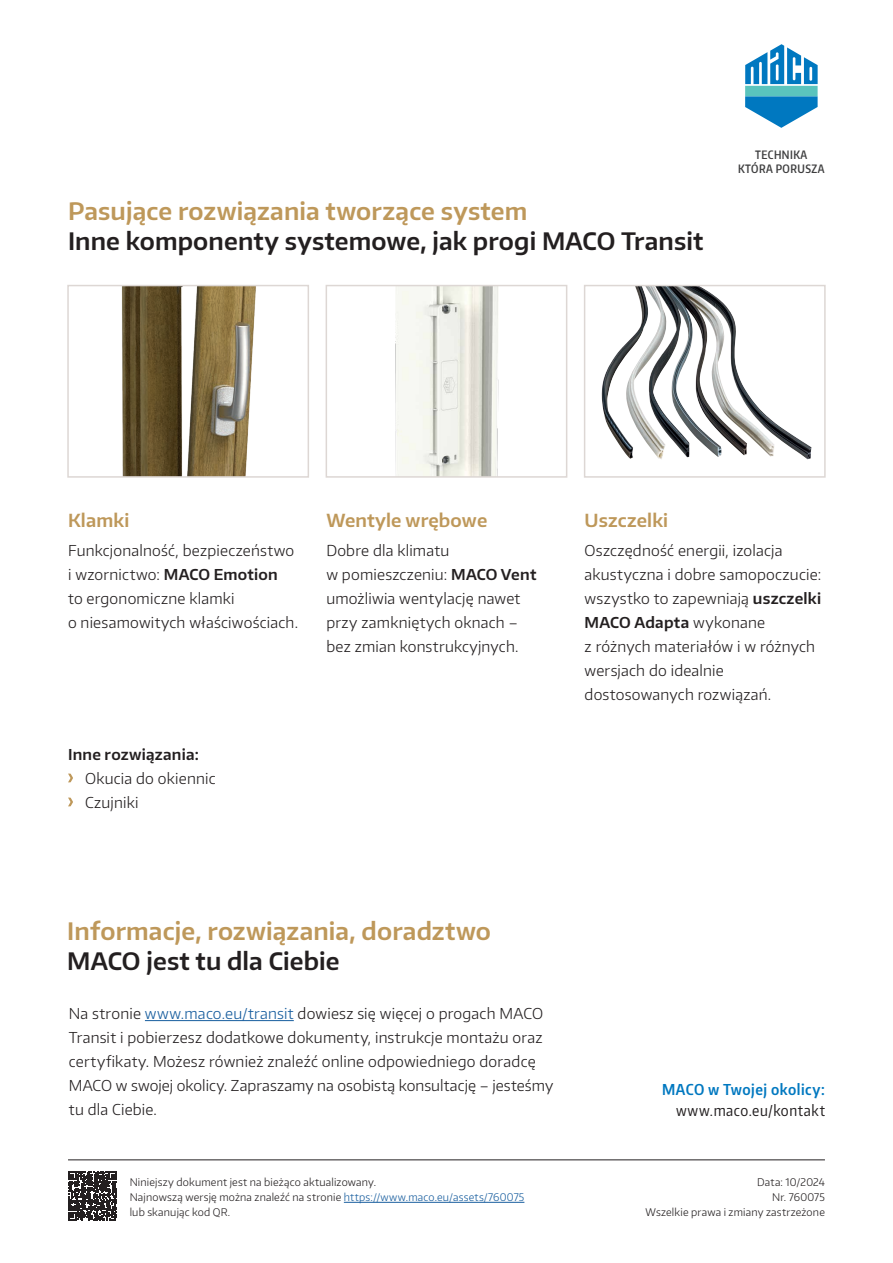
<style>
.page{position:relative;width:893px;height:1263px;background:#fff}
.page>*{position:absolute;margin:0;border:0;box-sizing:border-box;transform-origin:0 0}
.Subheadline_16auf20_gold{font:600 24px "Encode Sans Normal";letter-spacing:.005em;color:#be985a}
.Subheadline_16auf20_black{font:600 24px "Encode Sans Normal";letter-spacing:.005em;color:#231f20}
.Subheadline_12pt_Gold{font:600 18px "Encode Sans Normal";letter-spacing:.01em;color:#be985a}
.Bodytext{font:300 15px/24px "Encode Sans Normal";letter-spacing:.015em;color:#231f20}
.Aufzählungen_U4{font:300 15px "Encode Sans Normal";letter-spacing:.015em;color:#231f20}
.MACO_in_deiner_Nähe{font:600 15px "Encode Sans Condensed";letter-spacing:.035em;color:#0078c0}
.Kontakt{font:15px "Encode Sans Condensed";letter-spacing:.035em;color:#231f20}
.Bodytext-2{font:600 15px "Encode Sans Normal";letter-spacing:.015em;color:#231f20}
.t1{font:600 11.55px/13.6px "Encode Sans Compressed";letter-spacing:.04em;color:#3e3e3f;text-align:center}
.Fusszeile_U4_links{font:300 10.5px/15px "Encode Sans Normal";letter-spacing:.02em;color:#231f20}
.Fusszeile_U4_rechts{font:300 10.5px "Encode Sans Normal";letter-spacing:.02em;color:#231f20}
.s1{font-weight:600}
.s2{color:#175d9e}
</style>
<div class="page">
<hr style="left:68px;top:1159px;width:757px;height:1px;background:#231f20">
<img style="left:121px;top:288px;width:135px;height:187px">
<div style="left:67px;top:285px;width:242px;height:193px;border:2px solid #ddd7d4"></div>
<img style="left:649px;top:288px;width:98px;height:169px">
<div style="left:584px;top:285px;width:242px;height:193px;border:2px solid #ddd7d4"></div>
<img style="left:396px;top:288px;width:103px;height:187px">
<div style="left:326px;top:285px;width:241px;height:193px;border:2px solid #ddd7d4"></div>
<hr style="left:145px;top:1020px;width:149px;height:1px;background:#175d9e">
<svg style="left:68px;top:774px;width:5px;height:8px"></svg>
<svg style="left:68px;top:798px;width:5px;height:8px"></svg>
<hr style="left:344px;top:1202px;width:180px;height:1px;background:#175d9e">
<svg style="left:745px;top:44px;width:73px;height:84px"></svg>
<svg style="left:68px;top:1171px;width:49px;height:49px"></svg>
<p class="Subheadline_16auf20_gold" style="left:68px;top:196px;width:461px">Pasujące rozwiązania tworzące system</p>
<p class="Subheadline_16auf20_black" style="left:68px;top:226px;width:637px">Inne komponenty systemowe, jak progi MACO Transit</p>
<p class="t1" style="left:738px;top:148px;width:88px">TECHNIKA<br>KTÓRA PORUSZA</p>
<p class="Subheadline_12pt_Gold" style="left:68px;top:509px;width:63px">Klamki</p>
<p class="Bodytext" style="left:68px;top:538px;width:231px">Funkcjonalność, bezpieczeństwo i wzornictwo: <span class="s1">MACO Emotion<br></span>to ergonomiczne klamki<br>o niesamowitych właściwościach.</p>
<p class="Subheadline_12pt_Gold" style="left:326px;top:509px;width:163px">Wentyle wrębowe</p>
<p class="Bodytext" style="left:326px;top:538px;width:212px">Dobre dla klimatu<br>w pomieszczeniu: <span class="s1">MACO Vent </span>umożliwia wentylację nawet przy zamkniętych oknach – bez zmian konstrukcyjnych.</p>
<p class="Bodytext-2" style="left:68px;top:744px;width:132px">Inne rozwiązania:</p>
<p class="Aufzählungen_U4" style="left:85px;top:768px;width:132px">Okucia do okiennic</p>
<p class="Aufzählungen_U4" style="left:85px;top:792px;width:55px">Czujniki</p>
<p class="Subheadline_12pt_Gold" style="left:585px;top:509px;width:85px">Uszczelki</p>
<p class="Bodytext" style="left:585px;top:538px;width:238px">Oszczędność energii, izolacja akustyczna i dobre samopoczucie: wszystko to zapewniają <span class="s1">uszczelki<br>MACO Adapta</span> wykonane<br>z różnych materiałów i w różnych wersjach do idealnie dostosowanych rozwiązań.</p>
<p class="Subheadline_16auf20_gold" style="left:67px;top:916px;width:425px">Informacje, rozwiązania, doradztwo</p>
<p class="Subheadline_16auf20_black" style="left:67px;top:946px;width:274px">MACO jest tu dla Ciebie</p>
<p class="Bodytext" style="left:69px;top:1001px;width:486px">Na stronie <span class="s2">www.maco.eu/transit</span> dowiesz się więcej o progach MACO Transit i pobierzesz dodatkowe dokumenty, instrukcje montażu oraz certyfikaty. Możesz również znaleźć online odpowiedniego doradcę MACO w swojej okolicy. Zapraszamy na osobistą konsultację – jesteśmy tu dla Ciebie.</p>
<p class="Fusszeile_U4_links" style="left:130px;top:1175px;width:248px">Niniejszy dokument jest na bieżąco aktualizowany.</p>
<p class="Fusszeile_U4_links" style="left:130px;top:1190px;width:396px">Najnowszą wersję można znaleźć na stronie <span class="s2">https://www.maco.eu/assets/760075 </span>lub skanując kod QR.</p>
<p class="MACO_in_deiner_Nähe" style="left:662px;top:1079px;width:164px">MACO w Twojej okolicy:</p>
<p class="Kontakt" style="left:676px;top:1100px;width:150px">www.maco.eu/kontakt</p>
<p class="Fusszeile_U4_rechts" style="left:757px;top:1175px;width:69px">Data: 10/2024</p>
<p class="Fusszeile_U4_rechts" style="left:772px;top:1190px;width:54px">Nr. 760075</p>
<p class="Fusszeile_U4_rechts" style="left:646px;top:1205px;width:181px">Wszelkie prawa i zmiany zastrzeżone</p>
</div>
